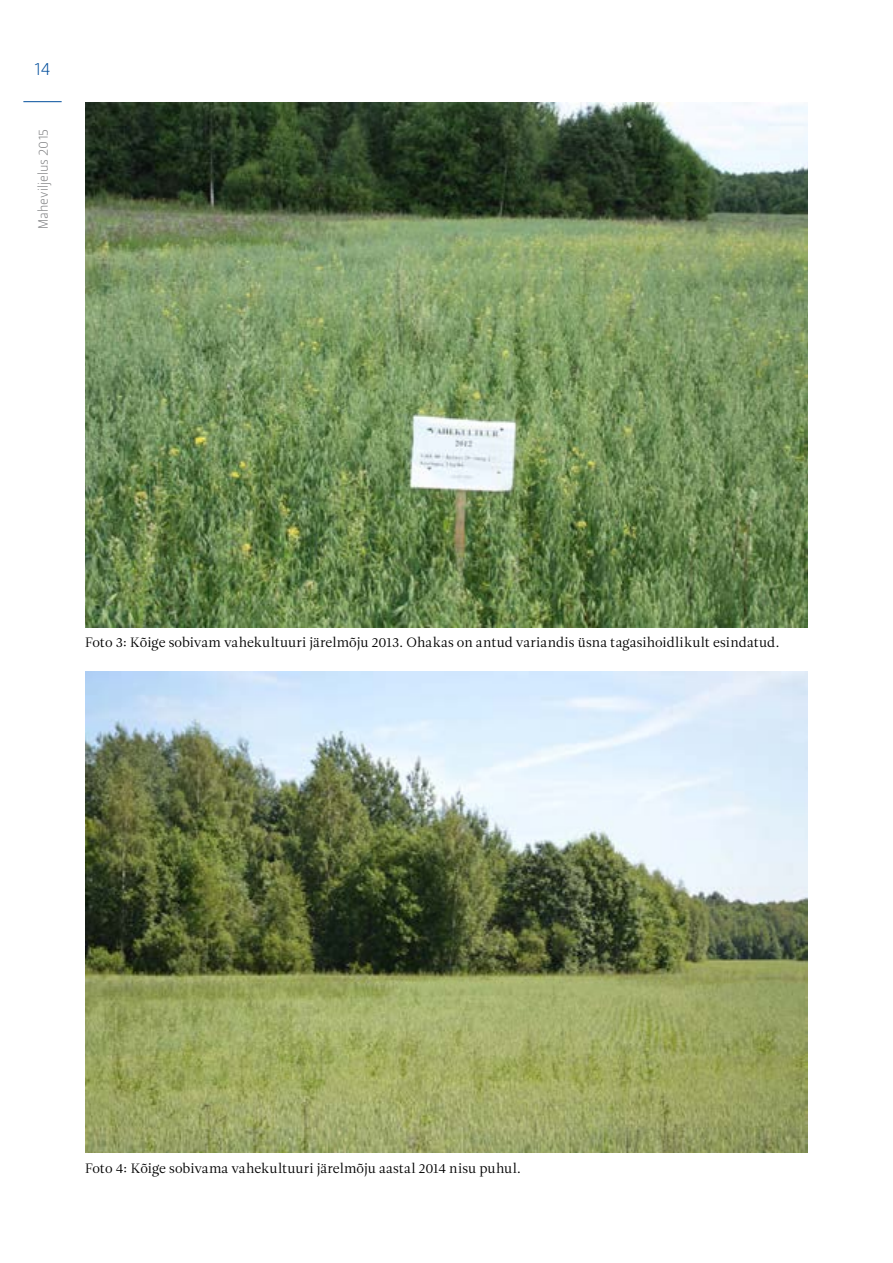
<style>
.page{position:relative;width:893px;height:1263px;background:#fff}
.page>*{position:absolute;margin:0;border:0;box-sizing:border-box;transform-origin:0 0}
.t1{font:18px "Leitura Sans Grot 1";color:#004d9b}
.t2{font:13.5px "Leitura Roman 1";letter-spacing:.005em;color:#000}
.t3{font:13.5px "Leitura Sans Grot 1";color:#7b7c7e}
</style>
<div class="page">
<hr style="left:23px;top:101px;width:39px;height:1px;background:#004d9b">
<img style="left:85px;top:102px;width:723px;height:525px">
<img style="left:85px;top:672px;width:723px;height:480px">
<h1 class="t1" style="left:34px;top:58px;width:18px">14</h1>
<p class="t3" style="left:35px;top:229px;width:102px;rotate:-90deg">Maheviljelus 2015</p>
<p class="t2" style="left:85px;top:635px;width:696px">Foto 3: Kõige sobivam vahekultuuri järelmõju 2013. Ohakas on antud variandis üsna tagasihoidlikult esindatud.</p>
<p class="t2" style="left:85px;top:1160px;width:438px">Foto 4: Kõige sobivama vahekultuuri järelmõju aastal 2014 nisu puhul.</p>
</div>
